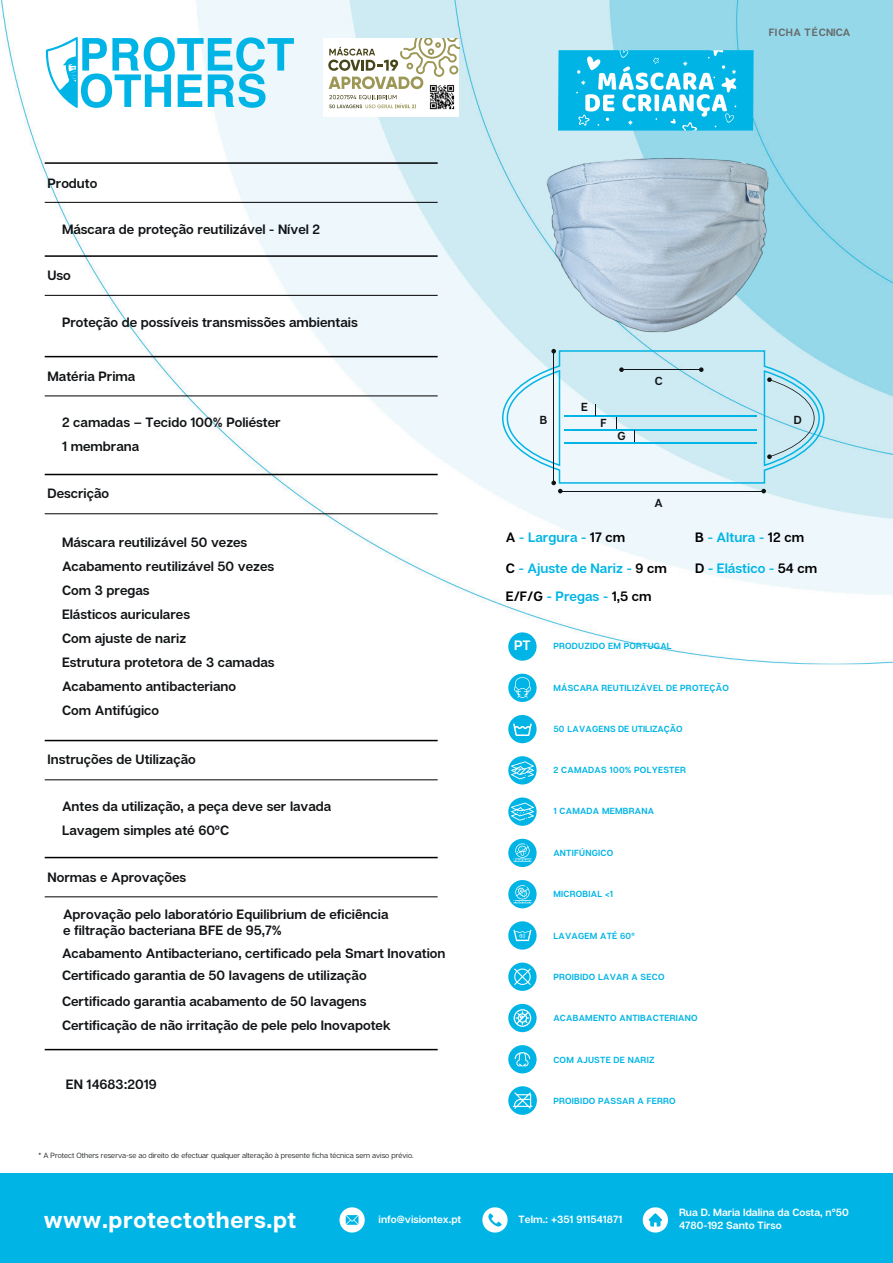
<style>
.page{position:relative;width:893px;height:1263px;background:#fff}
.page>*{position:absolute;margin:0;border:0;box-sizing:border-box;transform-origin:0 0}
.t1{font:700 23.25px "Articulat CF";letter-spacing:.025em;color:#fff}
.t2{font:600 13.65px "Articulat CF";color:#00b5e6}
.t3{font:600 13.65px "Articulat CF";color:#000001}
.t4{font:600 13.65px "Articulat CF";color:#fff}
.t5{font:600 13.5px/24px "Articulat CF";color:#111416}
.t6{font:600 11.7px "Articulat CF";color:#111416}
.t7{font:600 10.5px/12.6px "Articulat CF";color:#fff}
.t8{font:600 10.5px "Articulat CF";letter-spacing:.025em;color:#666968}
.t9{font:600 8.85px "Articulat CF";letter-spacing:.025em;color:#00b5e6}
.t10{font:600 8.85px "Articulat CF";color:#00b5e6}
.t11{font:7.5px "Articulat CF";color:#111416}
.s1{color:#000001}
.s2{color:#00b5e6}
</style>
<div class="page">
<img style="left:0;top:0;width:893px;height:665px">
<div style="left:0;top:1173px;width:893px;height:90px;background:#00b5e6"></div>
<svg style="left:46px;top:37px;width:248px;height:71px"></svg>
<hr style="left:45px;top:162px;width:393px;height:2px;background:#000001">
<hr style="left:45px;top:202px;width:393px;height:1px;background:#000001">
<hr style="left:45px;top:255px;width:393px;height:2px;background:#000001">
<hr style="left:45px;top:295px;width:393px;height:1px;background:#000001">
<hr style="left:45px;top:356px;width:393px;height:1px;background:#000001">
<hr style="left:45px;top:396px;width:393px;height:1px;background:#000001">
<hr style="left:45px;top:474px;width:393px;height:1px;background:#000001">
<hr style="left:45px;top:513px;width:393px;height:1px;background:#000001">
<hr style="left:45px;top:740px;width:393px;height:1px;background:#000001">
<hr style="left:45px;top:779px;width:393px;height:1px;background:#000001">
<hr style="left:45px;top:857px;width:393px;height:1px;background:#000001">
<hr style="left:45px;top:896px;width:393px;height:1px;background:#000001">
<hr style="left:45px;top:1049px;width:393px;height:1px;background:#000001">
<div style="left:508px;top:674px;width:29px;height:28px;background:#00b5e6;border-radius:50%"></div>
<svg style="left:514px;top:677px;width:17px;height:21px"></svg>
<div style="left:508px;top:632px;width:29px;height:29px;background:#00b5e6;border-radius:50%"></div>
<div style="left:508px;top:715px;width:29px;height:28px;background:#00b5e6;border-radius:50%"></div>
<svg style="left:513px;top:724px;width:19px;height:12px"></svg>
<div style="left:508px;top:1004px;width:29px;height:28px;background:#00b5e6;border-radius:50%"></div>
<svg style="left:514px;top:1009px;width:17px;height:18px"></svg>
<div style="left:508px;top:1045px;width:29px;height:28px;background:#00b5e6;border-radius:50%"></div>
<svg style="left:515px;top:1052px;width:15px;height:15px"></svg>
<div style="left:508px;top:1086px;width:29px;height:29px;background:#00b5e6;border-radius:50%"></div>
<svg style="left:513px;top:1092px;width:19px;height:17px"></svg>
<svg style="left:501px;top:362px;width:324px;height:131px;background:#c8e8f1"></svg>
<svg style="left:508px;top:880px;width:29px;height:28px"></svg>
<svg style="left:513px;top:884px;width:18px;height:19px"></svg>
<div style="left:508px;top:756px;width:29px;height:28px;background:#00b5e6;border-radius:50%"></div>
<svg style="left:511px;top:761px;width:23px;height:18px"></svg>
<div style="left:508px;top:962px;width:29px;height:29px;background:#00b5e6;border-radius:50%"></div>
<svg style="left:514px;top:968px;width:17px;height:17px"></svg>
<div style="left:508px;top:921px;width:29px;height:28px;background:#00b5e6;border-radius:50%"></div>
<svg style="left:513px;top:930px;width:18px;height:11px"></svg>
<svg style="left:508px;top:797px;width:29px;height:29px"></svg>
<svg style="left:511px;top:802px;width:23px;height:19px"></svg>
<svg style="left:508px;top:839px;width:29px;height:28px"></svg>
<svg style="left:513px;top:843px;width:18px;height:18px"></svg>
<div style="left:323px;top:38px;width:136px;height:79px;background:#fff"></div>
<img style="left:429px;top:89px;width:26px;height:21px">
<svg style="left:329px;top:95px;width:87px;height:14px"></svg>
<svg style="left:328px;top:38px;width:131px;height:51px"></svg>
<svg style="left:558px;top:50px;width:196px;height:81px;background:#31c3ea"></svg>
<svg style="left:642px;top:1207px;width:26px;height:26px"></svg>
<svg style="left:482px;top:1207px;width:26px;height:26px"></svg>
<svg style="left:339px;top:1207px;width:26px;height:26px"></svg>
<img style="left:485px;top:131px;width:348px;height:231px">
<p class="t5" style="left:47px;top:172px;width:51px">Produto</p>
<p class="t5" style="left:62px;top:218px;width:260px">Máscara de proteção reutilizável - Nível 2</p>
<p class="t5" style="left:47px;top:264px;width:25px">Uso</p>
<p class="t5" style="left:62px;top:311px;width:297px">Proteção de possíveis transmissões ambientais</p>
<p class="t5" style="left:47px;top:365px;width:89px">Matéria Prima</p>
<p class="t5" style="left:62px;top:411px;width:220px">2 camadas – Tecido 100% Poliéster<br>1 membrana</p>
<p class="t5" style="left:47px;top:482px;width:63px">Descrição</p>
<p class="t5" style="left:62px;top:531px;width:187px">Máscara reutilizável 50 vezes</p>
<p class="t5" style="left:62px;top:579px;width:214px">Com 3 pregas<br>Elásticos auriculares<br>Com ajuste de nariz<br>Estrutura protetora de 3 camadas<br>Acabamento antibacteriano<br>Com Antifúgico</p>
<p class="t5" style="left:62px;top:555px;width:214px">Acabamento reutilizável 50 vezes</p>
<p class="t5" style="left:47px;top:748px;width:150px">Instruções de Utilização</p>
<p class="t5" style="left:62px;top:795px;width:271px">Antes da utilização, a peça deve ser lavada<br>Lavagem simples até 60ºC</p>
<p class="t5" style="left:47px;top:866px;width:140px">Normas e Aprovações</p>
<p class="t5" style="left:63px;top:907px;width:327px;line-height:16.2px">Aprovação pelo laboratório Equilibrium de eficiência e filtração bacteriana BFE de 95,7%</p>
<p class="t5" style="left:62px;top:942px;width:385px">Acabamento Antibacteriano, certificado pela Smart Inovation</p>
<p class="t5" style="left:62px;top:990px;width:306px">Certificado garantia acabamento de 50 lavagens</p>
<p class="t5" style="left:62px;top:964px;width:306px">Certificado garantia de 50 lavagens de utilização</p>
<p class="t5" style="left:62px;top:1014px;width:330px">Certificação de não irritação de pele pelo Inovapotek</p>
<p class="t5" style="left:66px;top:1073px;width:92px">EN 14683:2019</p>
<p class="t11" style="left:38px;top:1151px;width:377px">* A Protect Others reserva-se ao direito de efectuar qualquer alteração à presente ficha técnica sem aviso prévio.</p>
<p class="t8" style="left:769px;top:26px;width:83px">FICHA TÉCNICA</p>
<p class="t6" style="left:581px;top:399px;width:8px">E</p>
<p class="t6" style="left:655px;top:374px;width:9px">C</p>
<p class="t6" style="left:540px;top:413px;width:9px">B</p>
<p class="t6" style="left:794px;top:413px;width:9px">D</p>
<p class="t6" style="left:601px;top:416px;width:8px">F</p>
<p class="t6" style="left:618px;top:429px;width:10px">G</p>
<p class="t6" style="left:654px;top:496px;width:10px">A</p>
<p class="t2" style="left:506px;top:529px;width:121px"><span class="s1">A</span> - Largura - <span class="s1">17 cm</span></p>
<p class="t2" style="left:695px;top:529px;width:110px"><span class="s1">B</span> - Altura - <span class="s1">12 cm</span></p>
<p class="t2" style="left:506px;top:560px;width:163px"><span class="s1">C</span> - Ajuste de Nariz - <span class="s1">9 cm</span></p>
<p class="t2" style="left:695px;top:560px;width:124px"><span class="s1">D</span> - Elástico - <span class="s1">54 cm</span></p>
<p class="t3" style="left:506px;top:588px;width:147px">E/F/G <span class="s2">- Pregas -</span> 1,5 cm</p>
<p class="t4" style="left:514px;top:637px;width:18px">PT</p>
<p class="t9" style="left:553px;top:640px;width:120px">PRODUZIDO EM PORTUGAL</p>
<p class="t9" style="left:553px;top:682px;width:177px">MÁSCARA REUTILIZÁVEL DE PROTEÇÃO</p>
<p class="t10" style="left:553px;top:723px;width:131px">50 LAVAGENS DE UTILIZAÇÃO</p>
<p class="t9" style="left:553px;top:765px;width:134px">2 CAMADAS 100% POLYESTER</p>
<p class="t9" style="left:553px;top:806px;width:102px">1 CAMADA MEMBRANA</p>
<p class="t9" style="left:553px;top:848px;width:61px">ANTIFÚNGICO</p>
<p class="t9" style="left:553px;top:889px;width:61px">MICROBIAL &lt;1</p>
<p class="t9" style="left:553px;top:930px;width:83px">LAVAGEM ATÉ 60º</p>
<p class="t9" style="left:553px;top:971px;width:113px">PROIBIDO LAVAR A SECO</p>
<p class="t9" style="left:553px;top:1013px;width:146px">ACABAMENTO ANTIBACTERIANO</p>
<p class="t9" style="left:553px;top:1054px;width:103px">COM AJUSTE DE NARIZ</p>
<p class="t9" style="left:553px;top:1096px;width:124px">PROIBIDO PASSAR A FERRO</p>
<h1 class="t1" style="left:44px;top:1205px;width:254px">www.protectothers.pt</h1>
<p class="t7" style="left:379px;top:1213px;width:84px">info@visiontex.pt</p>
<p class="t7" style="left:519px;top:1213px;width:105px">Telm.: +351 911541871</p>
<p class="t7" style="left:679px;top:1207px;width:171px">Rua D. Maria Idalina da Costa, nº50<br>4780-192 Santo Tirso</p>
</div>
